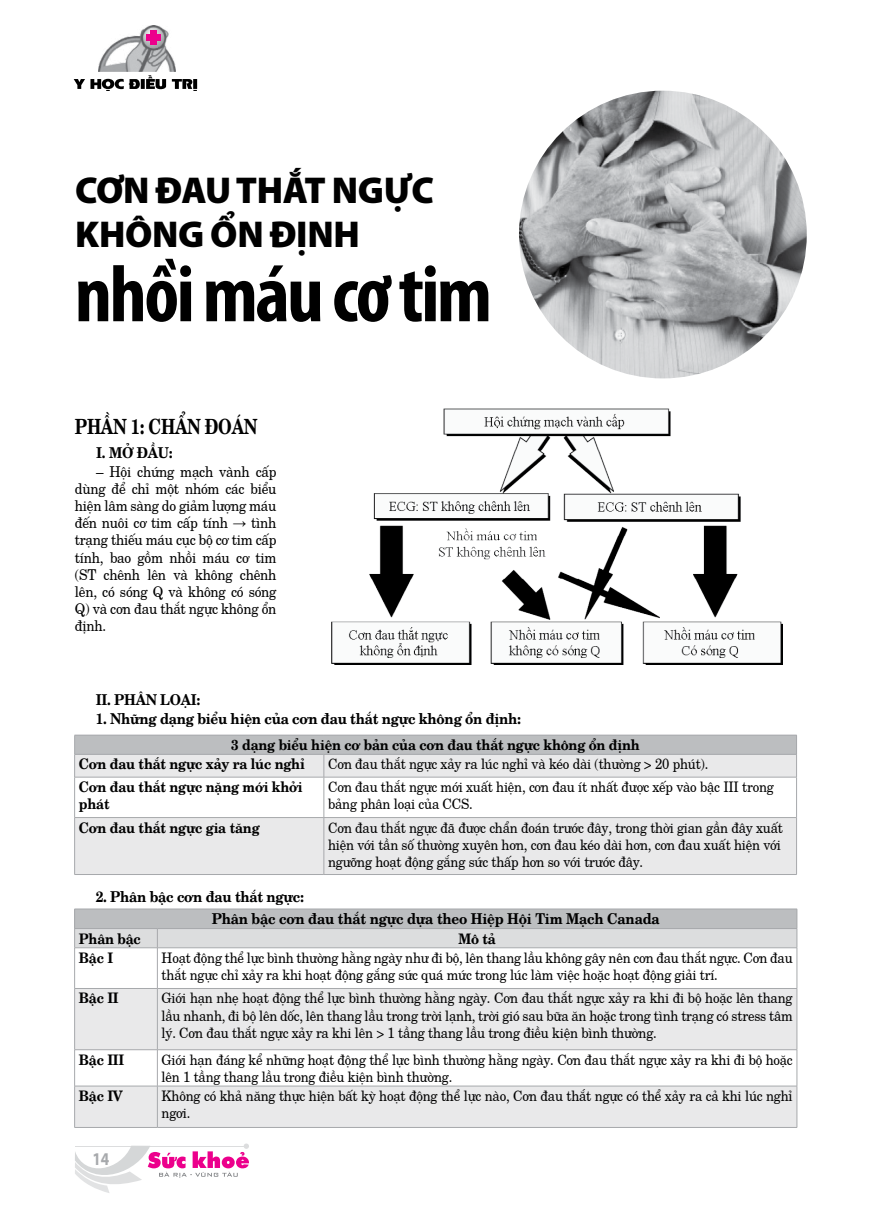
<style>
.page{position:relative;width:872px;height:1212px;background:#fff}
.page>*{position:absolute;margin:0;border:0;box-sizing:border-box;transform-origin:0 0}
.t1{font:700 condensed 81px "Myriad Pro";color:#000}
.t2{font:900 37.5px/43.5px "Myriad Pro";letter-spacing:-.01em;color:#000}
.t3{font:700 21px "New Century";letter-spacing:-.02em;color:#000;scale:.78 1}
.t4{font:700 18px "Myriad Pro";color:#a7a9ac;scale:.85 1}
.t5{font:15px/17.1px "New Century";letter-spacing:-.02em;color:#000;text-align:justify;scale:.9 1}
.t6{font:700 15px/21.9px "New Century";letter-spacing:-.02em;color:#000;scale:.9 1}
.t7{font:14.55px/17.1px "New Century";letter-spacing:-.015em;color:#000;scale:.9 1}
.t8{font:700 14.55px/19.2px "New Century";letter-spacing:-.015em;color:#000;scale:.9 1}
.s1{font-family:"Times New Roman"}
</style>
<div class="page">
<svg style="left:74px;top:75px;width:123px;height:16px"></svg>
<img style="left:98px;top:26px;width:78px;height:46px">
<div style="left:150px;top:30px;width:7px;height:15px;background:#ec008c"></div>
<div style="left:146px;top:34px;width:15px;height:7px;background:#ec008c"></div>
<div style="left:75px;top:818px;width:721px;height:56px;background:#e9e9ea"></div>
<svg style="left:74px;top:735px;width:723px;height:82px"></svg>
<hr style="left:74px;top:777px;width:250px;height:1px;background:#a7a9ac">
<hr style="left:74px;top:777px;width:1px;height:40px;background:#a7a9ac">
<hr style="left:324px;top:777px;width:472px;height:1px;background:#a7a9ac">
<hr style="left:323px;top:777px;width:1px;height:40px;background:#a7a9ac">
<hr style="left:796px;top:777px;width:1px;height:40px;background:#a7a9ac">
<hr style="left:74px;top:817px;width:250px;height:1px;background:#a7a9ac">
<hr style="left:74px;top:818px;width:1px;height:56px;background:#a7a9ac">
<hr style="left:324px;top:817px;width:472px;height:1px;background:#a7a9ac">
<hr style="left:323px;top:818px;width:1px;height:56px;background:#a7a9ac">
<hr style="left:796px;top:818px;width:1px;height:56px;background:#a7a9ac">
<hr style="left:74px;top:874px;width:250px;height:1px;background:#a7a9ac">
<hr style="left:324px;top:874px;width:472px;height:1px;background:#a7a9ac">
<svg style="left:75px;top:948px;width:721px;height:40px"></svg>
<svg style="left:75px;top:989px;width:721px;height:138px;fill:#e9e9ea"></svg>
<svg style="left:74px;top:909px;width:723px;height:38px;background:#cacbcd"></svg>
<hr style="left:74px;top:947px;width:83px;height:1px;background:#a7a9ac">
<hr style="left:74px;top:948px;width:1px;height:40px;background:#a7a9ac">
<hr style="left:157px;top:947px;width:640px;height:1px;background:#a7a9ac">
<hr style="left:157px;top:948px;width:1px;height:40px;background:#a7a9ac">
<hr style="left:796px;top:948px;width:1px;height:40px;background:#a7a9ac">
<hr style="left:74px;top:988px;width:83px;height:1px;background:#a7a9ac">
<hr style="left:74px;top:989px;width:1px;height:60px;background:#a7a9ac">
<hr style="left:157px;top:988px;width:640px;height:1px;background:#a7a9ac">
<hr style="left:157px;top:989px;width:1px;height:60px;background:#a7a9ac">
<hr style="left:796px;top:989px;width:1px;height:60px;background:#a7a9ac">
<hr style="left:74px;top:1049px;width:83px;height:1px;background:#a7a9ac">
<hr style="left:74px;top:1050px;width:1px;height:36px;background:#a7a9ac">
<hr style="left:157px;top:1049px;width:640px;height:1px;background:#a7a9ac">
<hr style="left:157px;top:1050px;width:1px;height:36px;background:#a7a9ac">
<hr style="left:796px;top:1050px;width:1px;height:36px;background:#a7a9ac">
<hr style="left:74px;top:1086px;width:83px;height:1px;background:#a7a9ac">
<hr style="left:74px;top:1086px;width:1px;height:41px;background:#a7a9ac">
<hr style="left:157px;top:1086px;width:640px;height:1px;background:#a7a9ac">
<hr style="left:157px;top:1086px;width:1px;height:41px;background:#a7a9ac">
<hr style="left:796px;top:1086px;width:1px;height:41px;background:#a7a9ac">
<hr style="left:74px;top:1127px;width:83px;height:1px;background:#a7a9ac">
<hr style="left:157px;top:1127px;width:640px;height:1px;background:#a7a9ac">
<img style="left:519px;top:91px;width:287px;height:287px;border-radius:144px">
<img style="left:332px;top:409px;width:450px;height:255px">
<svg style="left:75px;top:1143px;width:174px;height:50px"></svg>
<h2 class="t2" style="left:75px;top:167px;width:360px">CƠN ĐAU THẮT NGỰC<br>KHÔNG ỔN ĐỊNH</h2>
<h1 class="t1" style="left:75px;top:244px;width:419px">nhồi máu cơ tim</h1>
<h3 class="t3" style="left:75px;top:410px;width:236px">PHẦN 1: CHẨN ĐOÁN</h3>
<p class="t6" style="left:96px;top:440px;width:87px">I. MỞ ĐẦU:</p>
<p class="t5" style="left:75px;top:462px;width:225px;text-indent:21px">– Hội chứng mạch vành cấp dùng để chỉ một nhóm các biểu hiện lâm sàng do giảm lượng máu đến nuôi cơ tim cấp tính <span class="s1">→</span> tình trạng thiếu máu cục bộ cơ tim cấp tính, bao gồm nhồi máu cơ tim (ST chênh lên và không chênh lên, có sóng Q và không có sóng Q) và cơn đau thắt ngực không ổn định.</p>
<p class="t6" style="left:96px;top:687px;width:118px">II. PHÂN LOẠI:</p>
<p class="t6" style="left:96px;top:706px;width:474px">1. Những dạng biểu hiện của cơn đau thắt ngực không ổn định:</p>
<p class="t8" style="left:79px;top:734px;width:625px;text-indent:152px">3 dạng biểu hiện cơ bản của cơn đau thắt ngực không ổn định<br>Cơn đau thắt ngực xảy ra lúc nghỉ</p>
<p class="t7" style="left:328px;top:754px;width:424px">Cơn đau thắt ngực xảy ra lúc nghỉ và kéo dài (thường &gt; 20 phút).</p>
<p class="t8" style="left:79px;top:777px;width:250px;line-height:17.1px">Cơn đau thắt ngực nặng mới khởi phát</p>
<p class="t7" style="left:328px;top:777px;width:497px">Cơn đau thắt ngực mới xuất hiện, cơn đau ít nhất được xếp vào bậc III trong bảng phân loại của CCS.</p>
<p class="t8" style="left:79px;top:816px;width:202px">Cơn đau thắt ngực gia tăng</p>
<p class="t7" style="left:328px;top:817px;width:507px">Cơn đau thắt ngực đã được chẩn đoán trước đây, trong thời gian gần đây xuất hiện với tần số thường xuyên hơn, cơn đau kéo dài hơn, cơn đau xuất hiện với ngưỡng hoạt động gắng sức thấp hơn so với trước đây.</p>
<p class="t6" style="left:212px;top:884px;width:499px;text-indent:-116px">2. Phân bậc cơn đau thắt ngực:<br>Phân bậc cơn đau thắt ngực dựa theo Hiệp Hội Tim Mạch Canada</p>
<p class="t8" style="left:79px;top:927px;width:70px">Phân bậc</p>
<p class="t8" style="left:458px;top:927px;width:42px">Mô tả</p>
<p class="t8" style="left:79px;top:946px;width:40px">Bậc I</p>
<p class="t7" style="left:162px;top:947px;width:702px">Hoạt động thể lực bình thường hằng ngày như đi bộ, lên thang lầu không gây nên cơn đau thắt ngực. Cơn đau thắt ngực chỉ xảy ra khi hoạt động gắng sức quá mức trong lúc làm việc hoặc hoạt động giải trí.</p>
<p class="t8" style="left:79px;top:987px;width:46px">Bậc II</p>
<p class="t7" style="left:162px;top:988px;width:703px;text-align:justify">Giới hạn nhẹ hoạt động thể lực bình thường hằng ngày. Cơn đau thắt ngực xảy ra khi đi bộ hoặc lên thang lầu nhanh, đi bộ lên dốc, lên thang lầu trong trời lạnh, trời gió sau bữa ăn hoặc trong tình trạng có stress tâm lý. Cơn đau thắt ngực xảy ra khi lên &gt; 1 tầng thang lầu trong điều kiện bình thường.</p>
<p class="t8" style="left:79px;top:1048px;width:52px">Bậc III</p>
<p class="t7" style="left:162px;top:1049px;width:703px">Giới hạn đáng kể những hoạt động thể lực bình thường hằng ngày. Cơn đau thắt ngực xảy ra khi đi bộ hoặc lên 1 tầng thang lầu trong điều kiện bình thường.</p>
<p class="t8" style="left:79px;top:1085px;width:50px">Bậc IV</p>
<p class="t7" style="left:162px;top:1086px;width:702px">Không có khả năng thực hiện bất kỳ hoạt động thể lực nào, Cơn đau thắt ngực có thể xảy ra cả khi lúc nghỉ ngơi.</p>
<p class="t4" style="left:93px;top:1147px;width:21px">14</p>
</div>
